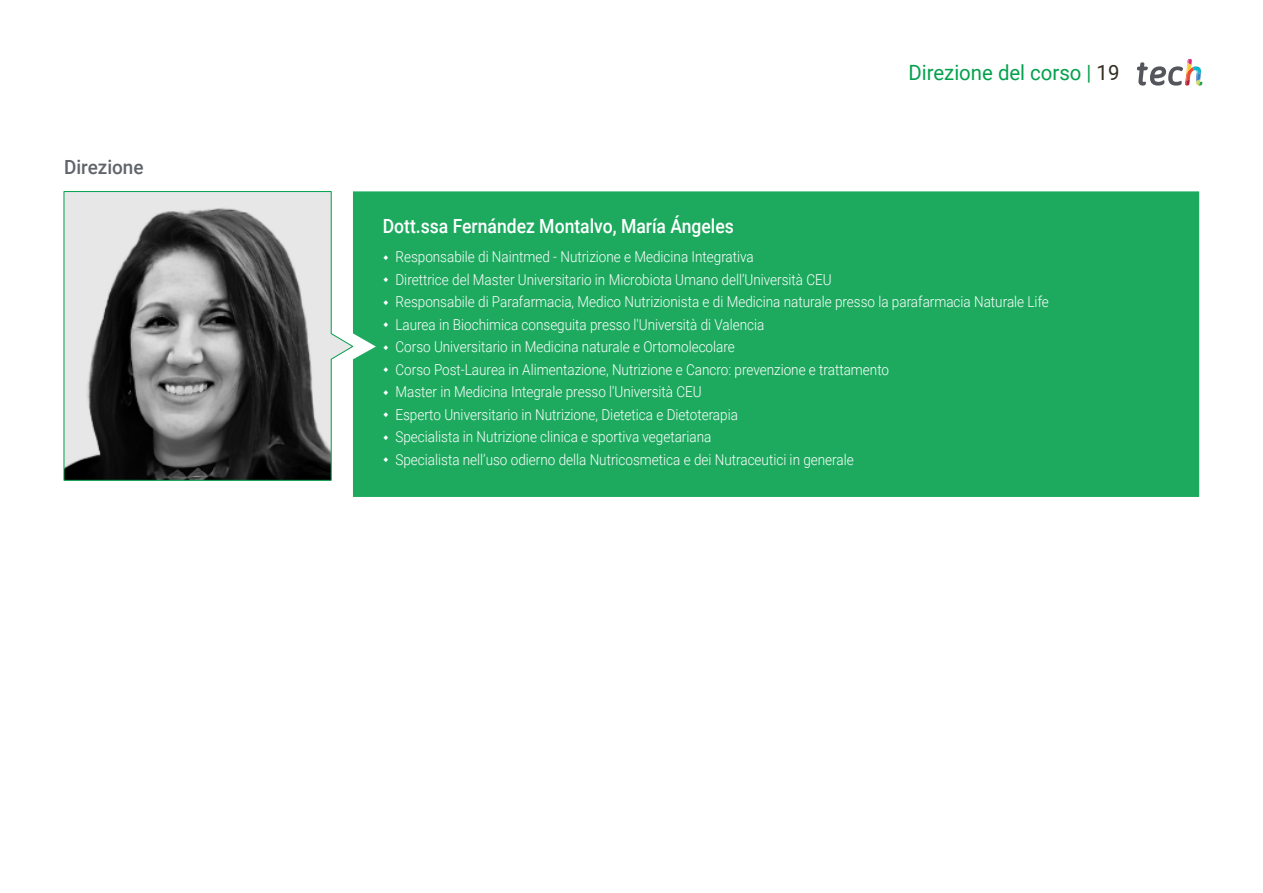
<style>
.page{position:relative;width:1263px;height:893px;background:#fff}
.page>*{position:absolute;margin:0;border:0;box-sizing:border-box;transform-origin:0 0}
.t1{font:21px "Roboto";color:#04a14d}
.t2{font:500 19.5px "Roboto";color:#fff;scale:.9 1}
.t3{font:500 19.5px "Roboto";color:#61646a}
.t4{font:300 15px/22.5px "Roboto";color:#fff;scale:.9 1}
.s1{color:#312e20}
</style>
<div class="page">
<div style="left:353px;top:191px;width:846px;height:306px;background:#1daa5f"></div>
<svg style="left:64px;top:191px;width:289px;height:290px;background:#828483"></svg>
<svg style="left:1137px;top:59px;width:65px;height:27px"></svg>
<svg style="left:384px;top:255px;width:4px;height:5px"></svg>
<svg style="left:384px;top:277px;width:4px;height:5px"></svg>
<svg style="left:384px;top:300px;width:4px;height:5px"></svg>
<svg style="left:384px;top:322px;width:4px;height:5px"></svg>
<svg style="left:384px;top:345px;width:4px;height:5px"></svg>
<svg style="left:384px;top:367px;width:4px;height:5px"></svg>
<svg style="left:384px;top:390px;width:4px;height:5px"></svg>
<svg style="left:384px;top:412px;width:4px;height:5px"></svg>
<svg style="left:384px;top:435px;width:4px;height:5px"></svg>
<svg style="left:384px;top:457px;width:4px;height:5px"></svg>
<h2 class="t3" style="left:64px;top:154px;width:81px">Direzione</h2>
<h1 class="t1" style="left:908px;top:57px;width:213px">Direzione del corso | <span class="s1">19</span></h1>
<h2 class="t2" style="left:383px;top:212px;width:392px">Dott.ssa Fernández Montalvo, María Ángeles</h2>
<p class="t4" style="left:395px;top:245px;width:727px">Responsabile di Naintmed - Nutrizione e Medicina Integrativa<br>Direttrice del Master Universitario in Microbiota Umano dell’Università CEU<br>Responsabile di Parafarmacia, Medico Nutrizionista e di Medicina naturale presso la parafarmacia Naturale Life Laurea in Biochimica conseguita presso l'Università di Valencia<br>Corso Universitario in Medicina naturale e Ortomolecolare<br>Corso Post-Laurea in Alimentazione, Nutrizione e Cancro: prevenzione e trattamento<br>Master in Medicina Integrale presso l'Università CEU<br>Esperto Universitario in Nutrizione, Dietetica e Dietoterapia<br>Specialista in Nutrizione clinica e sportiva vegetariana<br>Specialista nell’uso odierno della Nutricosmetica e dei Nutraceutici in generale</p>
</div>
